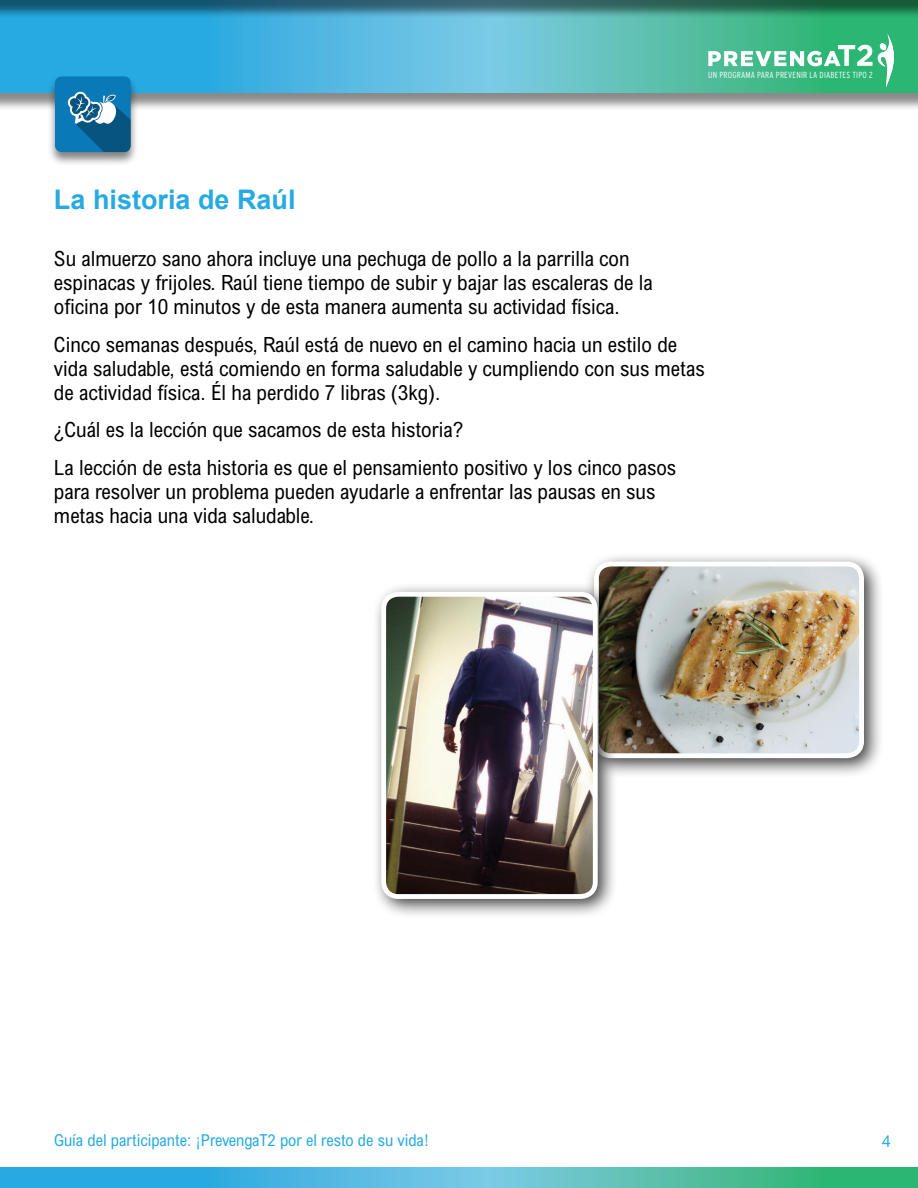
<style>
.page{position:relative;width:918px;height:1188px;background:#fff}
.page>*{position:absolute;margin:0;border:0;box-sizing:border-box;transform-origin:0 0}
.t1{font:700 27px "Arial";color:#27aae1}
.Body_Copy{font:condensed 21px/24px "Arial MT Std";color:#000}
.t2{font:condensed 16.5px "Arial MT Std";color:#27aae1}
.t3{font:16.5px "Helvetica Neue";color:#27aae1}
.t4{font:300 condensed 8.85px "Interstate";letter-spacing:.02em;color:#fff}
</style>
<div class="page">
<div style="left:0;top:2px;width:918px;height:110px;background:#000;opacity:.46"></div>
<svg style="left:0;top:19px;width:918px;height:74px;background:#4cb8ce"></svg>
<svg style="left:0;top:1167px;width:918px;height:21px;background:#48b8c3"></svg>
<div style="left:0;top:0;width:918px;height:19px;background:#000;opacity:.5"></div>
<hr style="left:0;top:0;width:918px;height:1px;background:#fff">
<svg style="left:708px;top:32px;width:186px;height:54px;background:#5cc497"></svg>
<div style="left:47px;top:75px;width:92px;height:92px;background:#000;opacity:.5"></div>
<svg style="left:55px;top:76px;width:76px;height:76px;background:#247cae"></svg>
<div style="left:584px;top:552px;width:301px;height:227px;background:#000;opacity:.75"></div>
<img style="left:596px;top:564px;width:266px;height:190px">
<div style="left:594px;top:562px;width:270px;height:196px;border:5px solid #fff;border-radius:15px"></div>
<div style="left:371px;top:582px;width:248px;height:338px;background:#000;opacity:.75"></div>
<img style="left:384px;top:594px;width:211px;height:303px">
<div style="left:381px;top:592px;width:217px;height:307px;border:5px solid #fff;border-radius:15px"></div>
<h2 class="t1" style="left:54px;top:181px;width:243px">La historia de Raúl</h2>
<p class="t4" style="left:708px;top:70px;width:166px">UN PROGRAMA PARA PREVENIR LA DIABETES TIPO 2</p>
<p class="Body_Copy" style="left:54px;top:247px;width:600px">Su almuerzo sano ahora incluye una pechuga de pollo a la parrilla con espinacas y frijoles. Raúl tiene tiempo de subir y bajar las escaleras de la oficina por 10 minutos y de esta manera aumenta su actividad física.</p>
<p class="Body_Copy" style="left:54px;top:332px;width:652px">Cinco semanas después, Raúl está de nuevo en el camino hacia un estilo de vida saludable, está comiendo en forma saludable y cumpliendo con sus metas de actividad física. Él ha perdido 7 libras (3kg).</p>
<p class="Body_Copy" style="left:54px;top:418px;width:411px">¿Cuál es la lección que sacamos de esta historia?</p>
<p class="Body_Copy" style="left:54px;top:455px;width:624px">La lección de esta historia es que el pensamiento positivo y los cinco pasos para resolver un problema pueden ayudarle a enfrentar las pausas en sus metas hacia una vida saludable.</p>
<p class="t2" style="left:54px;top:1130px;width:377px">Guía del participante: ¡PrevengaT2 por el resto de su vida!</p>
<p class="t3" style="left:882px;top:1127px;width:11px">4</p>
</div>
